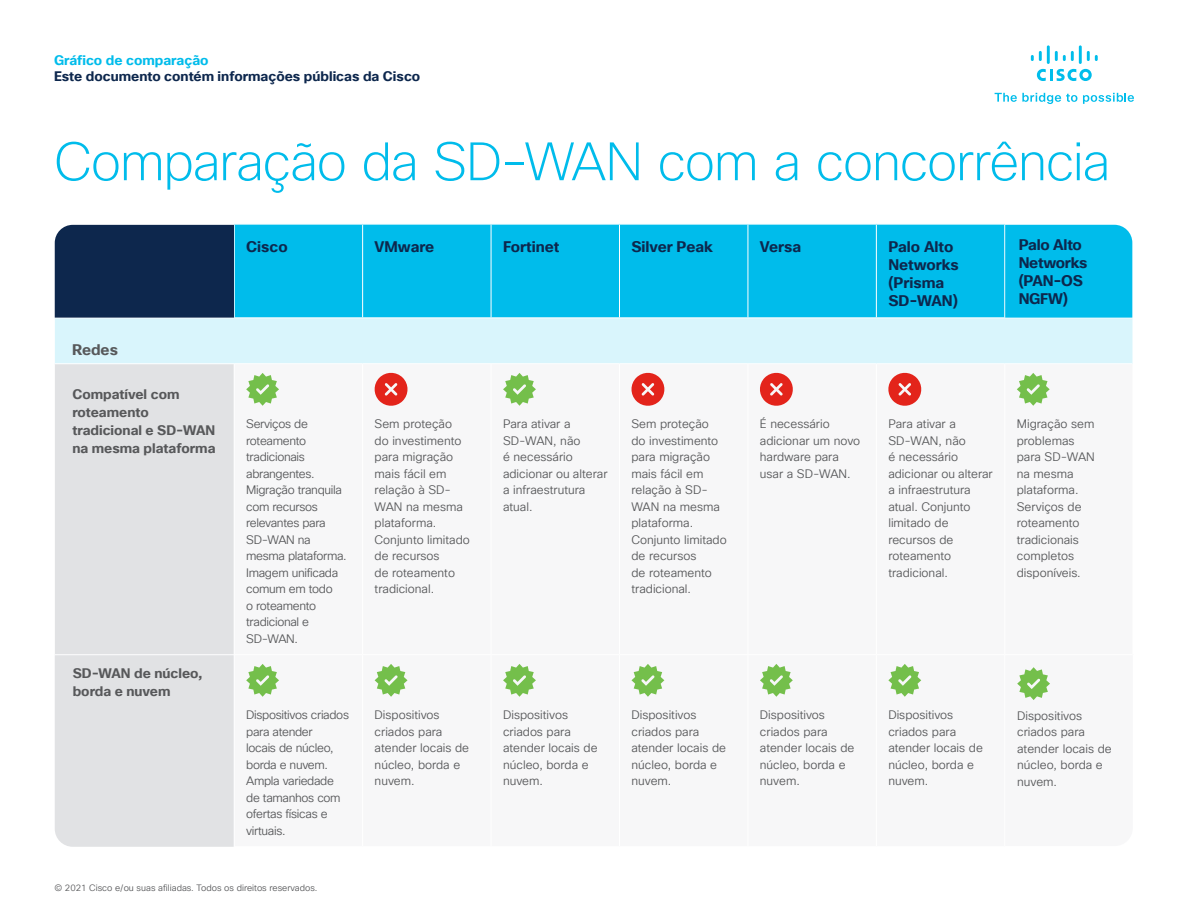
<style>
.page{position:relative;width:1188px;height:918px;background:#fff}
.page>*{position:absolute;margin:0;border:0;box-sizing:border-box;transform-origin:0 0}
.Title_Headline{font:200 52.5px "Cisco Sans TT";letter-spacing:-.02em;color:#00bceb}
.Table_Head{font:700 15px/18px "Cisco Sans TT";letter-spacing:-.005em;color:#0d274d}
.Table_body{font:700 15px "Cisco Sans TT";color:#0d274d}
.Body{font:700 15px "Cisco Sans TT";color:#57585a}
.Table_body-2{font:700 13.5px/18px "Cisco Sans TT";color:#57585a}
.t1{font:700 13.5px "Cisco Sans TT";color:#0d274d}
.Body-2{font:700 13.5px/18px "Cisco Sans TT";color:#57585a}
.t2{font:700 13.5px "Cisco Sans TT";color:#00bceb}
.Table_body-3{font:12px/16.5px "Cisco Sans TT Light";color:#57585a}
.Table_body-4{font:12px/16.5px "Cisco Sans TT Light";letter-spacing:-.025em;color:#57585a}
.t3{font:9px "Cisco Sans TT Light";color:#57585a}
</style>
<div class="page">
<svg style="left:995px;top:93px;width:82px;height:11px"></svg>
<svg style="left:1083px;top:93px;width:51px;height:11px"></svg>
<svg style="left:1037px;top:69px;width:55px;height:12px"></svg>
<svg style="left:1031px;top:51px;width:11px;height:10px"></svg>
<hr style="left:1047px;top:45px;width:3px;height:19px;background:#00bdeb">
<svg style="left:1055px;top:51px;width:19px;height:10px"></svg>
<hr style="left:1079px;top:45px;width:3px;height:19px;background:#00bdeb">
<svg style="left:1087px;top:51px;width:11px;height:10px"></svg>
<div style="left:235px;top:225px;width:769px;height:92px;background:#00bceb"></div>
<div style="left:54px;top:318px;width:1079px;height:46px;background:#d9f5fc"></div>
<div style="left:54px;top:364px;width:180px;height:291px;background:#e1e2e4"></div>
<div style="left:748px;top:364px;width:128px;height:291px;background:#f7f7f8"></div>
<div style="left:876px;top:364px;width:129px;height:291px;background:#f7f7f8"></div>
<div style="left:1005px;top:364px;width:128px;height:291px;background:#f7f7f8"></div>
<div style="left:748px;top:655px;width:128px;height:192px;background:#f7f7f8"></div>
<div style="left:876px;top:655px;width:129px;height:192px;background:#f7f7f8"></div>
<hr style="left:362px;top:225px;width:1px;height:92px;background:#fff">
<hr style="left:491px;top:225px;width:1px;height:92px;background:#fff">
<hr style="left:619px;top:225px;width:1px;height:92px;background:#fff">
<hr style="left:748px;top:225px;width:1px;height:92px;background:#fff">
<hr style="left:876px;top:225px;width:1px;height:92px;background:#fff">
<hr style="left:54px;top:318px;width:1px;height:45px;background:#fff">
<hr style="left:54px;top:363px;width:180px;height:1px;background:#fff">
<hr style="left:54px;top:364px;width:1px;height:290px;background:#fff">
<hr style="left:234px;top:363px;width:129px;height:1px;background:#fff">
<hr style="left:363px;top:363px;width:128px;height:1px;background:#fff">
<hr style="left:491px;top:363px;width:129px;height:1px;background:#fff">
<hr style="left:620px;top:363px;width:128px;height:1px;background:#fff">
<hr style="left:748px;top:363px;width:128px;height:1px;background:#fff">
<hr style="left:748px;top:364px;width:1px;height:290px;background:#fff">
<hr style="left:876px;top:363px;width:129px;height:1px;background:#fff">
<hr style="left:876px;top:364px;width:1px;height:290px;background:#fff">
<hr style="left:1005px;top:363px;width:127px;height:1px;background:#fff">
<hr style="left:1004px;top:364px;width:1px;height:290px;background:#fff">
<hr style="left:54px;top:654px;width:180px;height:1px;background:#fff">
<hr style="left:748px;top:654px;width:128px;height:1px;background:#fff">
<hr style="left:748px;top:655px;width:1px;height:191px;background:#fff">
<hr style="left:876px;top:654px;width:129px;height:1px;background:#fff">
<hr style="left:876px;top:655px;width:1px;height:191px;background:#fff">
<hr style="left:1005px;top:654px;width:127px;height:1px;background:#fff">
<hr style="left:1004px;top:655px;width:1px;height:191px;background:#fff">
<hr style="left:748px;top:846px;width:128px;height:1px;background:#fff">
<hr style="left:876px;top:846px;width:129px;height:1px;background:#fff">
<hr style="left:1132px;top:318px;width:2px;height:46px;background:#fff">
<hr style="left:1132px;top:364px;width:2px;height:291px;background:#fff">
<div style="left:55px;top:225px;width:179px;height:93px;background:#0d274d"></div>
<div style="left:1005px;top:225px;width:127px;height:93px;background:#00bceb"></div>
<svg style="left:246px;top:373px;width:33px;height:33px"></svg>
<svg style="left:374px;top:372px;width:34px;height:34px"></svg>
<svg style="left:503px;top:373px;width:33px;height:33px"></svg>
<svg style="left:631px;top:372px;width:34px;height:34px"></svg>
<svg style="left:760px;top:372px;width:33px;height:34px"></svg>
<svg style="left:888px;top:372px;width:34px;height:34px"></svg>
<svg style="left:1017px;top:373px;width:33px;height:33px"></svg>
<div style="left:55px;top:655px;width:179px;height:192px;background:#e1e2e4"></div>
<svg style="left:246px;top:664px;width:33px;height:33px"></svg>
<svg style="left:375px;top:664px;width:33px;height:33px"></svg>
<svg style="left:503px;top:664px;width:33px;height:33px"></svg>
<svg style="left:632px;top:664px;width:32px;height:33px"></svg>
<svg style="left:760px;top:664px;width:33px;height:33px"></svg>
<svg style="left:888px;top:664px;width:33px;height:33px"></svg>
<svg style="left:1017px;top:667px;width:33px;height:33px"></svg>
<p class="t2" style="left:54px;top:51px;width:156px">Gráfico de comparação</p>
<p class="t1" style="left:54px;top:67px;width:368px">Este documento contém informações públicas da Cisco</p>
<p class="Title_Headline" style="left:54px;top:128px;width:1058px">Comparação da SD-WAN com a concorrência</p>
<p class="Body" style="left:72px;top:339px;width:47px">Redes</p>
<p class="Table_body-2" style="left:72px;top:386px;width:145px">Compatível com roteamento tradicional e SD-WAN na mesma plataforma</p>
<p class="Body-2" style="left:73px;top:664px;width:131px">SD-WAN de núcleo, borda e nuvem</p>
<p class="Table_body" style="left:246px;top:236px;width:43px">Cisco</p>
<p class="Table_body" style="left:375px;top:236px;width:61px">VMware</p>
<p class="Table_body" style="left:503px;top:236px;width:58px">Fortinet</p>
<p class="Table_Head" style="left:632px;top:238px;width:83px">Silver Peak</p>
<p class="Table_Head" style="left:760px;top:238px;width:43px">Versa</p>
<p class="Table_Head" style="left:888px;top:238px;width:72px">Palo Alto<br>Networks (Prisma<br>SD-WAN)</p>
<p class="Table_Head" style="left:1019px;top:236px;width:70px">Palo Alto<br>Networks (PAN-OS<br>NGFW)</p>
<p class="Table_body-4" style="left:246px;top:416px;width:102px">Serviços de roteamento tradicionais abrangentes.<br>Migração tranquila com recursos relevantes para<br>SD-WAN na mesma plataforma.<br>Imagem unificada comum em todo<br>o roteamento tradicional e<br>SD-WAN.</p>
<p class="Table_body-3" style="left:375px;top:416px;width:97px">Sem proteção<br>do investimento para migração mais fácil em relação à SD-<br>WAN na mesma plataforma.<br>Conjunto limitado de recursos<br>de roteamento tradicional.</p>
<p class="Table_body-3" style="left:503px;top:416px;width:106px">Para ativar a<br>SD-WAN, não<br>é necessário adicionar ou alterar a infraestrutura atual.</p>
<p class="Table_body-3" style="left:632px;top:416px;width:97px">Sem proteção<br>do investimento para migração mais fácil em relação à SD-<br>WAN na mesma plataforma.<br>Conjunto limitado de recursos<br>de roteamento tradicional.</p>
<p class="Table_body-3" style="left:760px;top:416px;width:102px">É necessário adicionar um novo hardware para usar a SD-WAN.</p>
<p class="Table_body-3" style="left:888px;top:416px;width:106px">Para ativar a<br>SD-WAN, não<br>é necessário adicionar ou alterar a infraestrutura atual. Conjunto limitado de recursos de roteamento tradicional.</p>
<p class="Table_body-3" style="left:1017px;top:416px;width:80px">Migração sem problemas para SD-WAN na mesma plataforma.<br>Serviços de roteamento tradicionais completos disponíveis.</p>
<p class="Table_body-4" style="left:246px;top:707px;width:104px">Dispositivos criados para atender<br>locais de núcleo, borda e nuvem.<br>Ampla variedade de tamanhos com ofertas físicas e virtuais.</p>
<p class="Table_body-3" style="left:375px;top:707px;width:96px">Dispositivos criados para atender locais de núcleo, borda e nuvem.</p>
<p class="Table_body-3" style="left:503px;top:707px;width:96px">Dispositivos criados para atender locais de núcleo, borda e nuvem.</p>
<p class="Table_body-3" style="left:632px;top:707px;width:96px">Dispositivos criados para atender locais de núcleo, borda e nuvem.</p>
<p class="Table_body-3" style="left:760px;top:707px;width:96px">Dispositivos criados para atender locais de núcleo, borda e nuvem.</p>
<p class="Table_body-3" style="left:888px;top:707px;width:96px">Dispositivos criados para atender locais de núcleo, borda e nuvem.</p>
<p class="Table_body-3" style="left:1017px;top:708px;width:96px">Dispositivos criados para atender locais de núcleo, borda e nuvem.</p>
<p class="t3" style="left:54px;top:882px;width:265px">© 2021 Cisco e/ou suas afiliadas. Todos os direitos reservados.</p>
</div>
